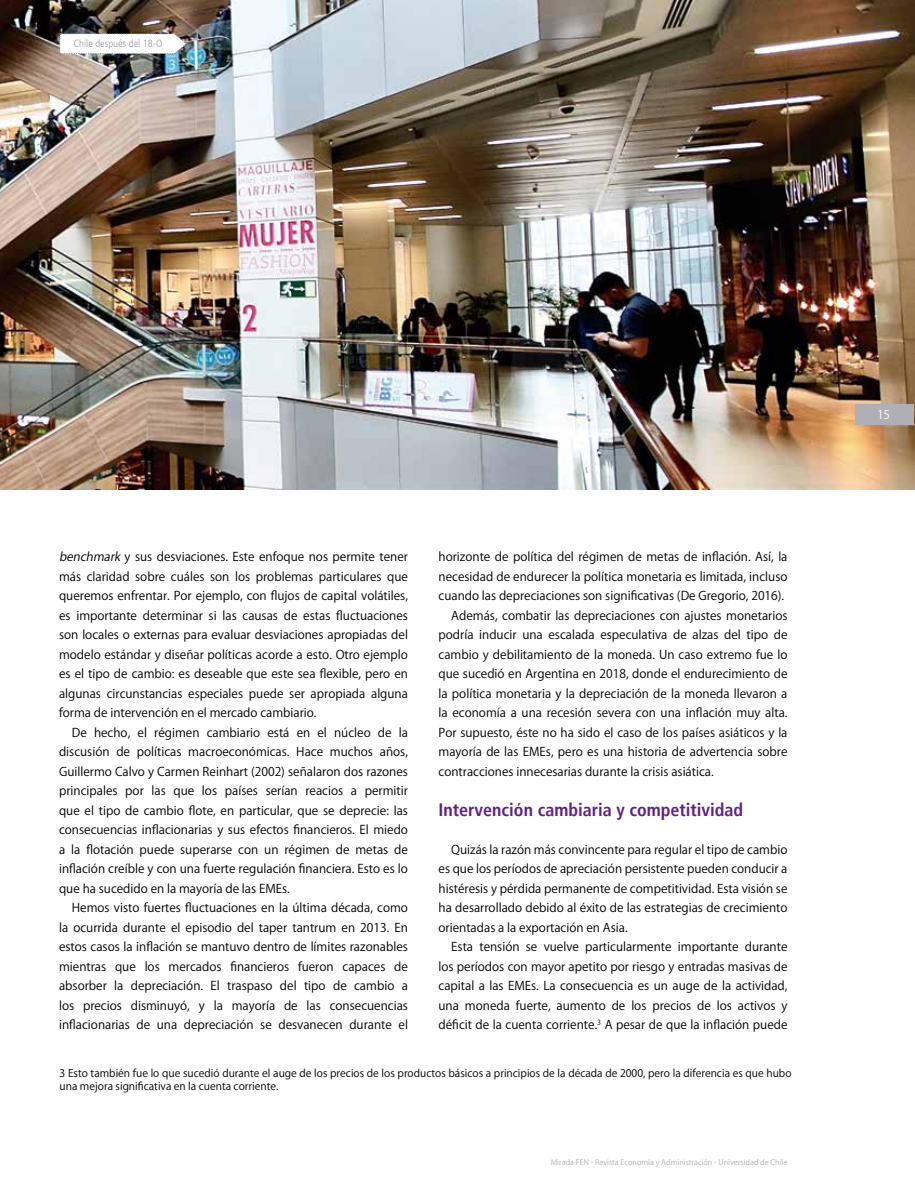
<style>
.page{position:relative;width:915px;height:1191px;background:#fff}
.page>*{position:absolute;margin:0;border:0;box-sizing:border-box;transform-origin:0 0}
.t1{font:700 condensed 18px "Frutiger LT";color:#612185}
.t2{font:12px/19.5px "Koz Go Pr 6 N";color:#000;text-align:justify}
.t3{font:12px "Koz Go Pr 6 N";color:#fff}
.t4{font:10.5px/13.5px "Koz Go Pr 6 N";color:#000}
.t5{font:300 condensed 10.5px "Frutiger LT";color:#9c9ba0}
.t6{font:7.5px "Koz Go Pr 6 N";color:#b0afb5}
.s1{font-style:italic}
</style>
<div class="page">
<img style="left:0;top:0;width:914px;height:489px">
<div style="left:854px;top:404px;width:59px;height:20px;background:#b0afb5"></div>
<svg style="left:60px;top:33px;width:127px;height:21px"></svg>
<p class="t5" style="left:74px;top:37px;width:90px">Chile después del 18-O</p>
<p class="t2" style="left:59px;top:547px;width:350px"><span class="s1">benchmark</span>y sus desviaciones. Este enfoque nos permite tener más claridad sobre cuáles son los problemas particulares que queremos enfrentar. Por ejemplo, con flujos de capital volátiles, es importante determinar si las causas de estas fluctuaciones son locales o externas para evaluar desviaciones apropiadas del modelo estándar y diseñar políticas acorde a esto. Otro ejemplo es el tipo de cambio: es deseable que este sea flexible, pero en algunas circunstancias especiales puede ser apropiada alguna forma de intervención en el mercado cambiario.</p>
<p class="t2" style="left:59px;top:723px;width:350px;text-indent:13px">De hecho, el régimen cambiario está en el núcleo de la discusión de políticas macroeconómicas. Hace muchos años, Guillermo Calvo y Carmen Reinhart (2002) señalaron dos razones principales por las que los países serían reacios a permitir que el tipo de cambio flote, en particular, que se deprecie: las consecuencias inflacionarias y sus efectos financieros. El miedo a la flotación puede superarse con un régimen de metas de inflación creíble y con una fuerte regulación financiera. Esto es lo que ha sucedido en la mayoría de las EMEs.</p>
<p class="t2" style="left:59px;top:898px;width:350px;text-indent:13px">Hemos visto fuertes fluctuaciones en la última década, como la ocurrida durante el episodio del taper tantrum en 2013. En estos casos la inflación se mantuvo dentro de límites razonables mientras que los mercados financieros fueron capaces de absorber la depreciación. El traspaso del tipo de cambio a los precios disminuyó, y la mayoría de las consecuencias inflacionarias de una depreciación se desvanecen durante el</p>
<p class="t2" style="left:438px;top:547px;width:350px">horizonte de política del régimen de metas de inflación. Así, la</p>
<p class="t2" style="left:438px;top:567px;width:350px">necesidad de endurecer la política monetaria es limitada, incluso</p>
<p class="t2" style="left:438px;top:586px;width:347px">cuando las depreciaciones son significativas (De Gregorio, 2016).</p>
<p class="t2" style="left:451px;top:606px;width:337px">Además, combatir las depreciaciones con ajustes monetarios</p>
<p class="t2" style="left:438px;top:625px;width:350px">podría inducir una escalada especulativa de alzas del tipo de</p>
<p class="t2" style="left:438px;top:645px;width:350px">cambio y debilitamiento de la moneda. Un caso extremo fue lo</p>
<p class="t2" style="left:438px;top:664px;width:350px">que sucedió en Argentina en 2018, donde el endurecimiento de</p>
<p class="t2" style="left:438px;top:684px;width:350px">la política monetaria y la depreciación de la moneda llevaron a</p>
<p class="t2" style="left:438px;top:703px;width:350px">la economía a una recesión severa con una inflación muy alta.</p>
<p class="t2" style="left:438px;top:723px;width:350px">Por supuesto, éste no ha sido el caso de los países asiáticos y la</p>
<p class="t2" style="left:438px;top:742px;width:350px">mayoría de las EMEs, pero es una historia de advertencia sobre</p>
<p class="t2" style="left:438px;top:762px;width:276px">contracciones innecesarias durante la crisis asiática.</p>
<h1 class="t1" style="left:438px;top:799px;width:306px">Intervención cambiaria y competitividad</h1>
<p class="t2" style="left:438px;top:840px;width:350px;text-indent:13px">Quizás la razón más convincente para regular el tipo de cambio es que los períodos de apreciación persistente pueden conducir a histéresis y pérdida permanente de competitividad. Esta visión se ha desarrollado debido al éxito de las estrategias de crecimiento orientadas a la exportación en Asia.</p>
<p class="t2" style="left:438px;top:937px;width:350px;text-indent:13px">Esta tensión se vuelve particularmente importante durante los períodos con mayor apetito por riesgo y entradas masivas de capital a las EMEs. La consecuencia es un auge de la actividad, una moneda fuerte, aumento de los precios de los activos y déficit de la cuenta corriente.<sup>3</sup> A pesar de que la inflación puede</p>
<p class="t4" style="left:60px;top:1066px;width:733px">3 Esto también fue lo que sucedió durante el auge de los precios de los productos básicos a principios de la década de 2000, pero la diferencia es que hubo una mejora significativa en la cuenta corriente.</p>
<p class="t6" style="left:550px;top:1157px;width:238px">Mirada FEN - Revista Economía y Administración - Universidad de Chile</p>
<p class="t3" style="left:876px;top:408px;width:15px">15</p>
</div>
